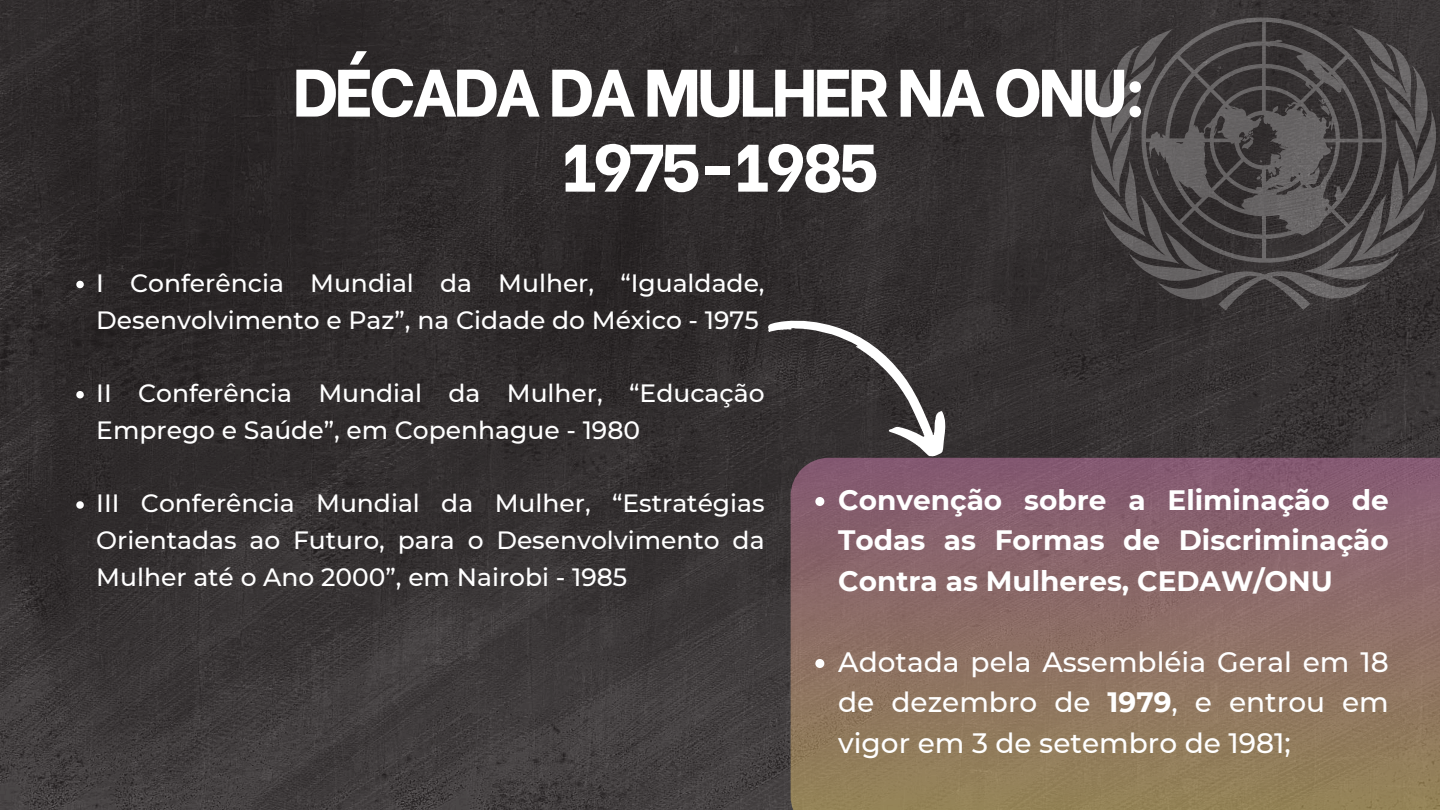
<style>
.page{position:relative;width:1440px;height:810px;background:#fff}
.page>*{position:absolute;margin:0;border:0;box-sizing:border-box;transform-origin:0 0}
.t1{font:800 67px/75px "Be Vietnam";letter-spacing:-.055em;color:#fff;text-align:center}
.t2{font:700 28px/40.5px "Montserrat";color:#fff;text-align:justify}
.t3{font:500 28px/40.5px "Montserrat";color:#fff;text-align:justify}
.t4{font:500 25px/36.8px "Montserrat";color:#fff}
.s1{font-weight:700}
</style>
<div class="page">
<img style="left:0;top:0;width:1440px;height:810px">
<svg style="left:791px;top:458px;width:649px;height:352px;background:#8c6e65"></svg>
<svg style="left:1124px;top:0;width:280px;height:27px;background:#3a3636"></svg>
<svg style="left:1090px;top:27px;width:350px;height:283px;background:#474444"></svg>
<svg style="left:765px;top:282px;width:203px;height:189px;background:#474143"></svg>
<svg style="left:76px;top:281px;width:8px;height:7px"></svg>
<svg style="left:76px;top:391px;width:8px;height:7px"></svg>
<svg style="left:76px;top:501px;width:8px;height:8px"></svg>
<svg style="left:815px;top:497px;width:9px;height:9px"></svg>
<svg style="left:815px;top:659px;width:9px;height:9px"></svg>
<h1 class="t1" style="left:293px;top:48px;width:856px">DÉCADA DA MULHER NA ONU:<br>1975-1985</h1>
<p class="t4" style="left:96px;top:265px;width:670px">I Conferência Mundial da Mulher, “Igualdade,<br>Desenvolvimento e Paz”, na Cidade do México - 1975</p>
<p class="t4" style="left:96px;top:375px;width:670px">II Conferência Mundial da Mulher, “Educação<br>Emprego e Saúde”, em Copenhague - 1980</p>
<p class="t4" style="left:96px;top:485px;width:670px;text-align:justify">III Conferência Mundial da Mulher, “Estratégias Orientadas ao Futuro, para o Desenvolvimento da Mulher até o Ano 2000”, em Nairobi - 1985</p>
<p class="t2" style="left:838px;top:479px;width:552px">Convenção sobre a Eliminação de Todas as Formas de Discriminação Contra as Mulheres, CEDAW/ONU</p>
<p class="t3" style="left:838px;top:641px;width:552px">Adotada pela Assembléia Geral em 18 de dezembro de <span class="s1">1979</span>, e entrou em vigor em 3 de setembro de 1981;</p>
</div>
